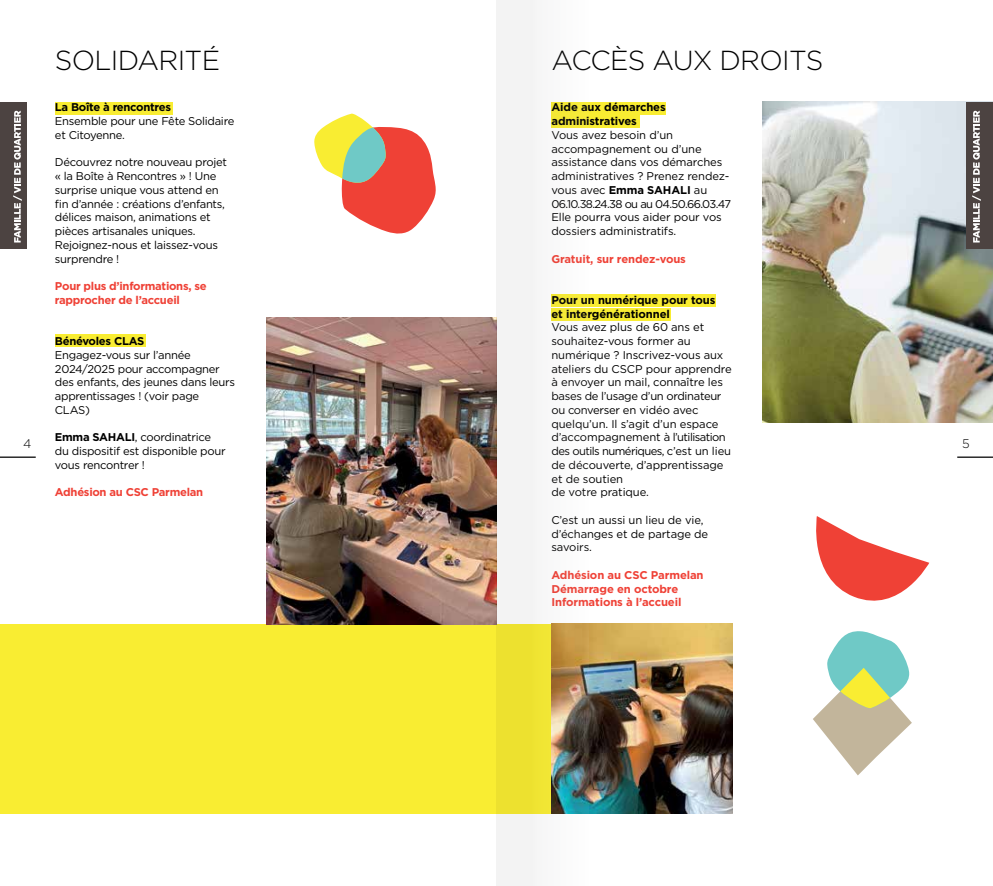
<style>
.page{position:relative;width:993px;height:886px;background:#fff}
.page>*{position:absolute;margin:0;border:0;box-sizing:border-box;transform-origin:0 0}
.t1{font:300 27.5px "Gotham";letter-spacing:-.025em;color:#000}
.t2{font:300 12.5px "Gotham";color:#000}
.t3{font:11.25px/13.8px "Gotham";letter-spacing:-.025em;color:#000}
.t4{font:700 11.25px/13.8px "Gotham";letter-spacing:-.025em;color:#ef4136}
.t5{font:700 11.25px/13.8px "Gotham";letter-spacing:-.01em;color:#000}
.s1{font-weight:700}
</style>
<div class="page">
<div style="left:55px;top:102px;width:117px;height:12px;background:#f9ed32"></div>
<div style="left:55px;top:335px;width:90px;height:12px;background:#f9ed32"></div>
<div style="left:0;top:623px;width:496px;height:190px;background:#f9ed32"></div>
<img style="left:266px;top:317px;width:230px;height:307px">
<div style="left:0;top:102px;width:27px;height:146px;background:#4c4341"></div>
<svg style="left:13px;top:111px;width:9px;height:131px"></svg>
<hr style="left:0;top:456px;width:36px;height:2px;background:#000">
<svg style="left:314px;top:113px;width:122px;height:121px"></svg>
<div style="left:551px;top:308px;width:119px;height:13px;background:#f9ed32"></div>
<div style="left:551px;top:294px;width:165px;height:13px;background:#f9ed32"></div>
<div style="left:551px;top:116px;width:88px;height:12px;background:#f9ed32"></div>
<div style="left:551px;top:102px;width:115px;height:12px;background:#f9ed32"></div>
<hr style="left:956px;top:456px;width:36px;height:2px;background:#000">
<img style="left:588px;top:623px;width:144px;height:190px">
<img style="left:762px;top:102px;width:230px;height:320px">
<div style="left:965px;top:102px;width:27px;height:146px;background:#4c4341"></div>
<svg style="left:972px;top:111px;width:8px;height:131px"></svg>
<svg style="left:813px;top:631px;width:98px;height:144px"></svg>
<svg style="left:816px;top:516px;width:112px;height:85px"></svg>
<svg style="left:496px;top:0;width:92px;height:886px"></svg>
<p class="t2" style="left:23px;top:435px;width:10px">4</p>
<h1 class="t1" style="left:55px;top:43px;width:166px">SOLIDARITÉ</h1>
<p class="t5" style="left:55px;top:100px;width:118px">La Boîte à rencontres</p>
<p class="t3" style="left:55px;top:114px;width:181px">Ensemble pour une Fête Solidaire et Citoyenne.</p>
<p class="t3" style="left:55px;top:155px;width:173px">Découvrez notre nouveau projet « la Boîte à Rencontres » ! Une surprise unique vous attend en fin d’année : créations d’enfants, délices maison, animations et pièces artisanales uniques.<br>Rejoignez-nous et laissez-vous surprendre !</p>
<p class="t4" style="left:55px;top:279px;width:153px">Pour plus d’informations, se rapprocher de l’accueil</p>
<p class="t5" style="left:55px;top:334px;width:91px">Bénévoles CLAS</p>
<p class="t3" style="left:55px;top:348px;width:181px">Engagez-vous sur l’année<br>2024/2025 pour accompagner des enfants, des jeunes dans leurs apprentissages ! (voir page<br>CLAS)</p>
<p class="t3" style="left:55px;top:430px;width:172px"><span class="s1">Emma SAHALI</span>, coordinatrice du dispositif est disponible pour vous rencontrer !</p>
<p class="t4" style="left:55px;top:485px;width:150px">Adhésion au CSC Parmelan</p>
<h1 class="t1" style="left:551px;top:43px;width:273px">ACCÈS AUX DROITS</h1>
<p class="t5" style="left:551px;top:100px;width:116px">Aide aux démarches administratives</p>
<p class="t3" style="left:551px;top:128px;width:181px">Vous avez besoin d’un accompagnement ou d’une assistance dans vos démarches administratives ? Prenez rendez&shy;vous avec <span class="s1">Emma SAHALI</span> au<br>06.10.38.24.38 ou au 04.50.66.03.47<br>Elle pourra vous aider pour vos dossiers administratifs.</p>
<p class="t4" style="left:551px;top:252px;width:136px">Gratuit, sur rendez-vous</p>
<p class="t5" style="left:551px;top:293px;width:165px">Pour un numérique pour tous et intergénérationnel</p>
<p class="t3" style="left:551px;top:320px;width:182px">Vous avez plus de 60 ans et souhaitez-vous former au numérique ? Inscrivez-vous aux ateliers du CSCP pour apprendre à envoyer un mail, connaître les bases de l’usage d’un ordinateur ou converser en vidéo avec quelqu’un. Il s’agit d’un espace d’accompagnement à l’utilisation des outils numériques, c’est un lieu de découverte, d’apprentissage et de soutien<br>de votre pratique.</p>
<p class="t3" style="left:551px;top:513px;width:158px">C’est un aussi un lieu de vie, d’échanges et de partage de savoirs.</p>
<p class="t4" style="left:551px;top:568px;width:154px">Adhésion au CSC Parmelan<br>Démarrage en octobre<br>Informations à l’accueil</p>
<p class="t2" style="left:961px;top:435px;width:9px">5</p>
</div>
